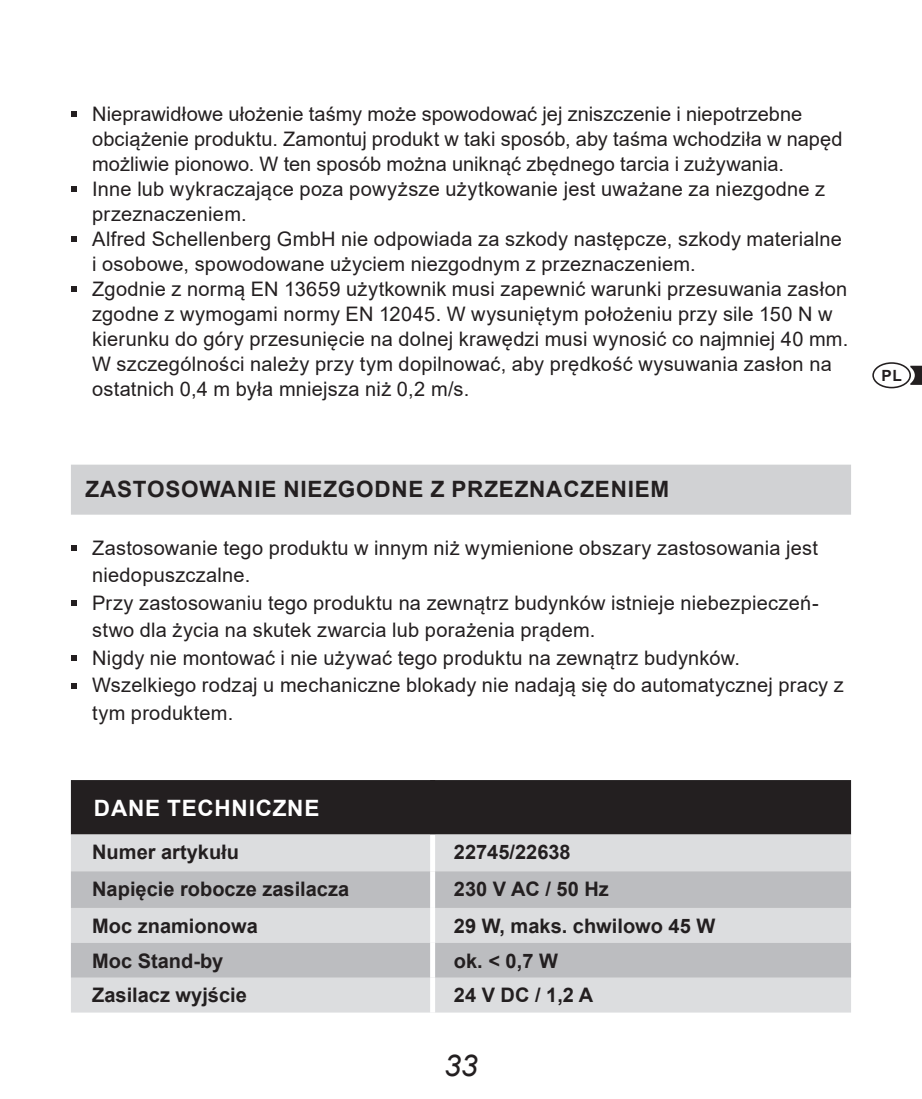
<style>
.page{position:relative;width:922px;height:1099px;background:#fff}
.page>*{position:absolute;margin:0;border:0;box-sizing:border-box;transform-origin:0 0}
.t1{font:italic 30px "Arial";color:#231f20}
.t2{font:700 22.5px "Arial";letter-spacing:.035em;color:#231f20}
.t3{font:700 22.5px "Arial";letter-spacing:.035em;color:#fff}
._02_Text{font:20px/25px "Arial";letter-spacing:.01em;color:#231f20}
.t4{font:700 20px "Arial";color:#231f20}
.t5{font:700 15.5px "Arial";color:#231f20}
</style>
<div class="page">
<svg style="left:910px;top:366px;width:11px;height:19px"></svg>
<div style="left:872px;top:362px;width:38px;height:26px;border:2px solid #231f20;border-radius:50%"></div>
<div style="left:71px;top:464px;width:779px;height:50px;background:#d1d2d4"></div>
<svg style="left:71px;top:111px;width:6px;height:6px"></svg>
<svg style="left:71px;top:186px;width:6px;height:6px"></svg>
<svg style="left:71px;top:236px;width:6px;height:6px"></svg>
<svg style="left:71px;top:286px;width:6px;height:6px"></svg>
<svg style="left:71px;top:545px;width:6px;height:6px"></svg>
<svg style="left:71px;top:600px;width:6px;height:6px"></svg>
<svg style="left:71px;top:655px;width:6px;height:6px"></svg>
<svg style="left:71px;top:683px;width:6px;height:5px"></svg>
<div style="left:71px;top:780px;width:779px;height:54px;background:#231f20"></div>
<div style="left:71px;top:834px;width:779px;height:178px;background:#dcdddf"></div>
<div style="left:71px;top:871px;width:779px;height:36px;background:#bcbdc0"></div>
<div style="left:71px;top:942px;width:779px;height:35px;background:#bcbdc0"></div>
<div style="left:430px;top:780px;width:5px;height:54px;background:#231f20"></div>
<div style="left:430px;top:834px;width:5px;height:37px;background:#fff"></div>
<div style="left:430px;top:871px;width:5px;height:36px;background:#fff"></div>
<div style="left:430px;top:907px;width:5px;height:35px;background:#fff"></div>
<div style="left:430px;top:942px;width:5px;height:35px;background:#fff"></div>
<div style="left:430px;top:977px;width:5px;height:35px;background:#fff"></div>
<p class="_02_Text" style="left:92px;top:101px;width:751px">Nieprawidłowe ułożenie taśmy może spowodować jej zniszczenie i niepotrzebne obciążenie produktu. Zamontuj produkt w taki sposób, aby taśma wchodziła w napęd możliwie pionowo. W ten sposób można uniknąć zbędnego tarcia i zużywania.</p>
<p class="_02_Text" style="left:92px;top:176px;width:734px">Inne lub wykraczające poza powyższe użytkowanie jest uważane za niezgodne z przeznaczeniem.</p>
<p class="_02_Text" style="left:92px;top:226px;width:751px">Alfred Schellenberg GmbH nie odpowiada za szkody następcze, szkody materialne i osobowe, spowodowane użyciem niezgodnym z przeznaczeniem.</p>
<p class="_02_Text" style="left:92px;top:276px;width:757px">Zgodnie z normą EN 13659 użytkownik musi zapewnić warunki przesuwania zasłon zgodne z wymogami normy EN 12045. W wysuniętym położeniu przy sile 150 N w kierunku do góry przesunięcie na dolnej krawędzi musi wynosić co najmniej 40 mm.<br>W szczególności należy przy tym dopilnować, aby prędkość wysuwania zasłon na ostatnich 0,4 m była mniejsza niż 0,2 m/s.</p>
<p class="t2" style="left:85px;top:473px;width:585px">ZASTOSOWANIE NIEZGODNE Z PRZEZNACZENIEM</p>
<p class="_02_Text" style="left:92px;top:534px;width:727px;line-height:27.5px">Zastosowanie tego produktu w innym niż wymienione obszary zastosowania jest niedopuszczalne.</p>
<p class="_02_Text" style="left:92px;top:589px;width:727px;line-height:27.5px">Przy zastosowaniu tego produktu na zewnątrz budynków istnieje niebezpieczeń&shy;stwo dla życia na skutek zwarcia lub porażenia prądem.</p>
<p class="_02_Text" style="left:92px;top:645px;width:649px">Nigdy nie montować i nie używać tego produktu na zewnątrz budynków.</p>
<p class="_02_Text" style="left:92px;top:671px;width:753px;line-height:27.5px">Wszelkiego rodzaj u mechaniczne blokady nie nadają się do automatycznej pracy z tym produktem.</p>
<p class="t3" style="left:94px;top:791px;width:227px">DANE TECHNICZNE</p>
<p class="t4" style="left:92px;top:838px;width:148px">Numer artykułu</p>
<p class="t4" style="left:454px;top:838px;width:118px">22745/22638</p>
<p class="t4" style="left:92px;top:874px;width:258px">Napięcie robocze zasilacza</p>
<p class="t4" style="left:454px;top:874px;width:156px">230 V AC / 50 Hz</p>
<p class="t4" style="left:92px;top:911px;width:167px">Moc znamionowa</p>
<p class="t4" style="left:454px;top:911px;width:263px">29 W, maks. chwilowo 45 W</p>
<p class="t4" style="left:92px;top:946px;width:133px">Moc Stand-by</p>
<p class="t4" style="left:454px;top:946px;width:105px">ok. &lt; 0,7 W</p>
<p class="t4" style="left:92px;top:981px;width:156px">Zasilacz wyjście</p>
<p class="t4" style="left:454px;top:981px;width:141px">24 V DC / 1,2 A</p>
<h1 class="t1" style="left:444px;top:1045px;width:35px">33</h1>
<p class="t5" style="left:881px;top:364px;width:22px">PL</p>
</div>
